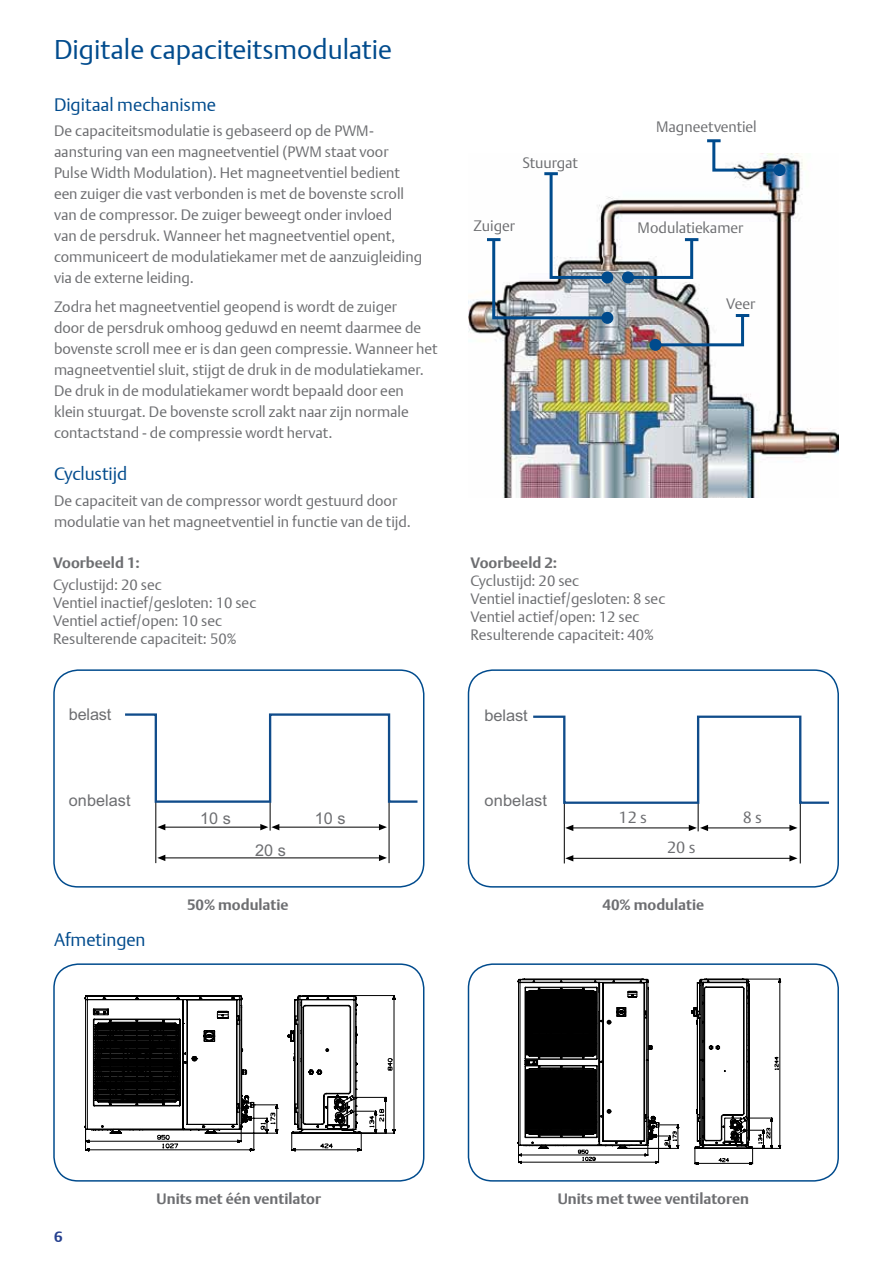
<style>
.page{position:relative;width:893px;height:1263px;background:#fff}
.page>*{position:absolute;margin:0;border:0;box-sizing:border-box;transform-origin:0 0}
.t1{font:27px "DTL Argo T Light";color:#004b8d}
.t2{font:18px "DTL Argo T Light";color:#004b8d}
.t3{font:16.2px "Arial";color:#6d6e71}
.t4{font:16.05px "Arial";color:#6d6e71}
.t5{font:16.05px "DTL Argo T Light";color:#6d6e71}
.t6{font:15px/21px "DTL Argo T Light";color:#6d6e71}
.t7{font:700 15px "DTL Argo T";color:#6d6e71}
.t8{font:300 15px "DTL Argo T";letter-spacing:-.005em;color:#6d6e71}
.t9{font:700 15px "DTL Argo T";color:#25408f}
</style>
<div class="page">
<img style="left:469px;top:154px;width:370px;height:344px">
<svg style="left:711px;top:142px;width:72px;height:31px"></svg>
<div style="left:774px;top:164px;width:12px;height:12px;background:#004b8d;border-radius:50%"></div>
<hr style="left:707px;top:139px;width:14px;height:3px;background:#004b8d">
<svg style="left:649px;top:339px;width:12px;height:12px"></svg>
<svg style="left:652px;top:312px;width:97px;height:36px"></svg>
<div style="left:622px;top:271px;width:12px;height:12px;background:#004b8d;border-radius:50%"></div>
<svg style="left:625px;top:237px;width:73px;height:43px"></svg>
<div style="left:601px;top:312px;width:12px;height:12px;background:#004b8d;border-radius:50%"></div>
<svg style="left:487px;top:171px;width:123px;height:150px"></svg>
<div style="left:601px;top:271px;width:12px;height:12px;background:#004b8d;border-radius:50%"></div>
<hr style="left:544px;top:172px;width:14px;height:3px;background:#004b8d">
<hr style="left:156px;top:802px;width:1px;height:61px;background:#000">
<hr style="left:389px;top:802px;width:1px;height:61px;background:#000">
<svg style="left:125px;top:713px;width:292px;height:118px"></svg>
<hr style="left:165px;top:858px;width:214px;height:1px;background:#000">
<svg style="left:157px;top:855px;width:8px;height:6px"></svg>
<svg style="left:379px;top:855px;width:8px;height:6px"></svg>
<div style="left:53px;top:669px;width:371px;height:218px;border:2px solid #004b8d;border-radius:24px"></div>
<svg style="left:54px;top:964px;width:370px;height:217px"></svg>
<div style="left:53px;top:963px;width:371px;height:218px;border:2px solid #004b8d;border-radius:24px"></div>
<svg style="left:518px;top:979px;width:263px;height:185px"></svg>
<div style="left:468px;top:963px;width:371px;height:218px;border:2px solid #004b8d;border-radius:24px"></div>
<hr style="left:564px;top:803px;width:1px;height:60px;background:#000">
<hr style="left:800px;top:803px;width:1px;height:60px;background:#000">
<svg style="left:533px;top:715px;width:297px;height:116px"></svg>
<hr style="left:573px;top:858px;width:217px;height:1px;background:#000">
<svg style="left:565px;top:855px;width:8px;height:6px"></svg>
<svg style="left:789px;top:855px;width:8px;height:6px"></svg>
<div style="left:468px;top:669px;width:371px;height:218px;border:2px solid #004b8d;border-radius:24px"></div>
<h1 class="t1" style="left:54px;top:34px;width:340px">Digitale capaciteitsmodulatie</h1>
<p class="t2" style="left:54px;top:94px;width:164px">Digitaal mechanisme</p>
<p class="t6" style="left:54px;top:120px;width:370px">De capaciteitsmodulatie is gebaseerd op de PWM&shy;aansturing van een magneetventiel (PWM staat voor Pulse Width Modulation). Het magneetventiel bedient een zuiger die vast verbonden is met de bovenste scroll van de compressor. De zuiger beweegt onder invloed<br>van de persdruk. Wanneer het magneetventiel opent, communiceert de modulatiekamer met de aanzuigleiding via de externe leiding.</p>
<p class="t6" style="left:54px;top:296px;width:385px">Zodra het magneetventiel geopend is wordt de zuiger<br>door de persdruk omhoog geduwd en neemt daarmee de bovenste scroll mee er is dan geen compressie. Wanneer het magneetventiel sluit, stijgt de druk in de modulatiekamer.<br>De druk in de modulatiekamer wordt bepaald door een klein stuurgat. De bovenste scroll zakt naar zijn normale contactstand - de compressie wordt hervat.</p>
<p class="t2" style="left:54px;top:463px;width:75px">Cyclustijd</p>
<p class="t6" style="left:54px;top:490px;width:359px">De capaciteit van de compressor wordt gestuurd door modulatie van het magneetventiel in functie van de tijd.</p>
<p class="t8" style="left:522px;top:154px;width:57px">Stuurgat</p>
<p class="t8" style="left:474px;top:216px;width:43px">Zuiger</p>
<p class="t8" style="left:656px;top:118px;width:102px">Magneetventiel</p>
<p class="t8" style="left:638px;top:218px;width:107px">Modulatiekamer</p>
<p class="t8" style="left:726px;top:295px;width:31px">Veer</p>
<p class="t7" style="left:53px;top:553px;width:88px">Voorbeeld 1:</p>
<p class="t6" style="left:53px;top:575px;width:205px;line-height:18px">Cyclustijd: 20 sec<br>Ventiel inactief/gesloten: 10 sec<br>Ventiel actief/open: 10 sec<br>Resulterende capaciteit: 50%</p>
<p class="t7" style="left:471px;top:553px;width:88px">Voorbeeld 2:</p>
<p class="t6" style="left:471px;top:571px;width:196px;line-height:18px">Cyclustijd: 20 sec<br>Ventiel inactief/gesloten: 8 sec<br>Ventiel actief/open: 12 sec<br>Resulterende capaciteit: 40%</p>
<p class="t3" style="left:69px;top:703px;width:44px">belast</p>
<p class="t4" style="left:485px;top:704px;width:45px">belast</p>
<p class="t3" style="left:69px;top:790px;width:63px">onbelast</p>
<p class="t4" style="left:485px;top:790px;width:64px">onbelast</p>
<p class="t3" style="left:200px;top:807px;width:32px">10 s</p>
<p class="t3" style="left:315px;top:807px;width:32px">10 s</p>
<p class="t5" style="left:618px;top:808px;width:30px">12 s</p>
<p class="t5" style="left:743px;top:808px;width:21px">8 s</p>
<p class="t3" style="left:255px;top:839px;width:32px">20 s</p>
<p class="t5" style="left:667px;top:837px;width:30px">20 s</p>
<p class="t7" style="left:187px;top:896px;width:103px">50% modulatie</p>
<p class="t7" style="left:603px;top:896px;width:103px">40% modulatie</p>
<p class="t2" style="left:54px;top:929px;width:93px">Afmetingen</p>
<p class="t9" style="left:54px;top:1227px;width:10px">6</p>
<p class="t7" style="left:157px;top:1190px;width:166px">Units met één ventilator</p>
<p class="t7" style="left:558px;top:1190px;width:193px">Units met twee ventilatoren</p>
</div>
